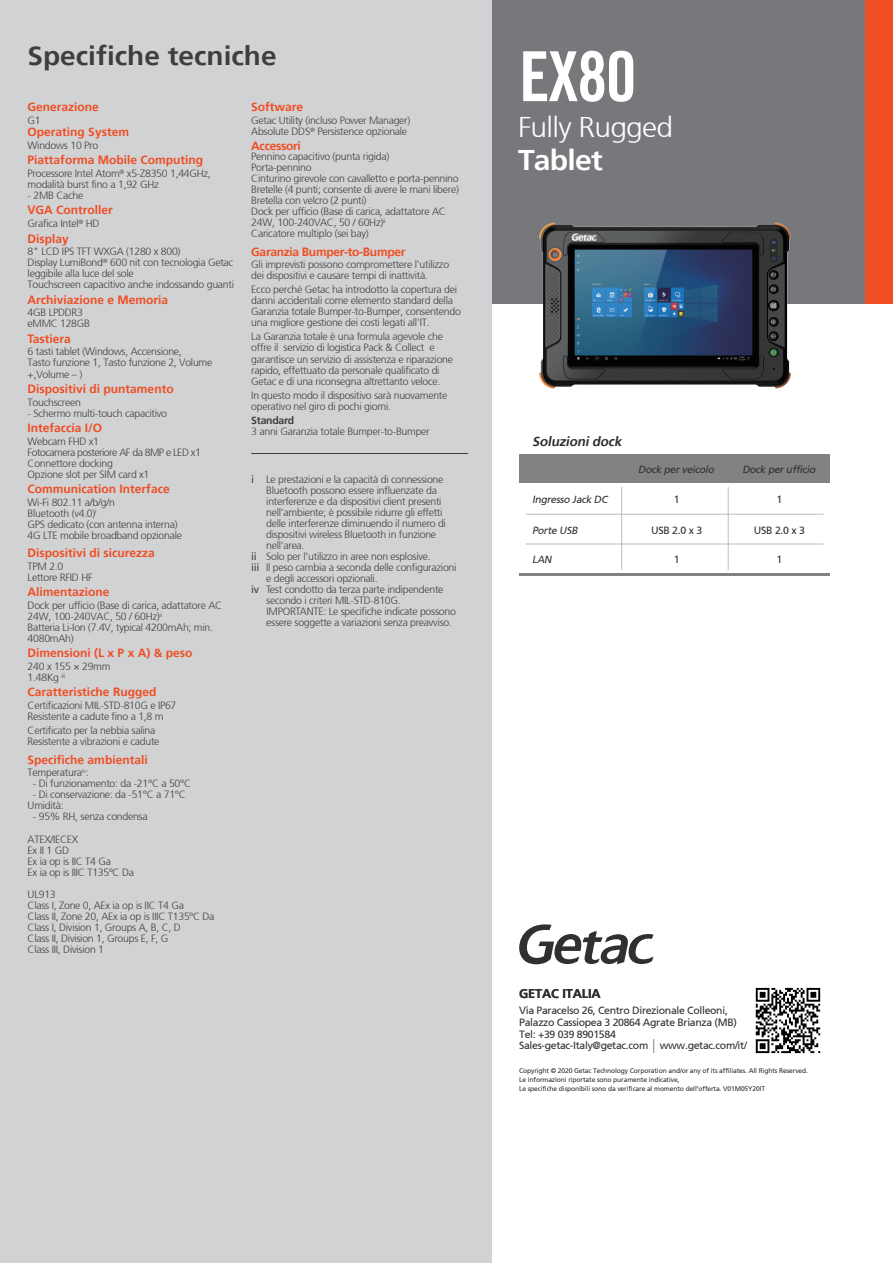
<style>
.page{position:relative;width:893px;height:1263px;background:#fff}
.page>*{position:absolute;margin:0;border:0;box-sizing:border-box;transform-origin:0 0}
.t1{font:700 condensed 69px "Trade Gothic No.20";color:#fff}
.t2{font:300 28.5px "Frutiger 45";letter-spacing:-.025em;color:#fff;scale:1.05 1}
.t3{font:700 28.5px "Frutiger 65";letter-spacing:-.025em;color:#fff;scale:1.05 1}
.t4{font:700 26.55px "Frutiger 65";color:#3e3e3f;scale:1.05 1}
.t5{font:italic 700 13.35px "Frutiger 65";color:#312f30}
.t6{font:700 12.75px "Frutiger 65";letter-spacing:-.01em;color:#312f30}
.t7{font:700 12px "Frutiger 65";color:#f04d22}
.t8{font:700 12px "Frutiger 65";letter-spacing:-.025em;color:#f04d22}
.t9{font:300 10.5px/11.1px "Frutiger 45";letter-spacing:-.025em;color:#3e3e3f}
.t10{font:10.5px/12px "Frutiger 55 Roman";letter-spacing:-.03em;color:#312f30}
.t11{font:700 10.5px "Frutiger 65";letter-spacing:-.025em;color:#3e3e3f}
.t12{font:italic 10.35px "Frutiger 55 Roman";color:#312f30}
.t13{font:6.75px/9px "Frutiger 55 Roman";letter-spacing:-.02em;color:#312f30}
.s1{font-family:"Frutiger 55 Roman";font-weight:400}
.s2{font-size:19.8px}
</style>
<div class="page">
<div style="left:492px;top:0;width:401px;height:303px;background:#76787b"></div>
<div style="left:865px;top:0;width:28px;height:303px;background:#f04d22"></div>
<div style="left:0;top:0;width:492px;height:1263px;background:#d1d2d4"></div>
<div style="left:519px;top:455px;width:311px;height:28px;background:#828284"></div>
<hr style="left:526px;top:514px;width:298px;height:1px;background:#bcbdc0">
<hr style="left:526px;top:544px;width:298px;height:1px;background:#bcbdc0">
<hr style="left:519px;top:574px;width:311px;height:2px;background:#636366">
<hr style="left:728px;top:487px;width:1px;height:83px;background:#bcbdc0">
<hr style="left:621px;top:487px;width:1px;height:83px;background:#bcbdc0">
<svg style="left:519px;top:924px;width:135px;height:40px"></svg>
<img style="left:755px;top:987px;width:66px;height:67px">
<hr style="left:251px;top:453px;width:217px;height:1px;background:#3e3e3f">
<img style="left:492px;top:222px;width:364px;height:167px">
<h3 class="t4" style="left:28px;top:40px;width:239px">Specifiche tecniche</h3>
<p class="t7" style="left:28px;top:100px;width:73px">Generazione</p>
<p class="t9" style="left:28px;top:115px;width:15px">G1</p>
<p class="t7" style="left:28px;top:125px;width:103px">Operating System</p>
<p class="t9" style="left:28px;top:140px;width:72px">Windows 10 Pro</p>
<p class="t7" style="left:28px;top:153px;width:177px">Piattaforma Mobile Computing</p>
<p class="t9" style="left:28px;top:168px;width:185px">Processore Intel Atom<sup>®</sup> x5-Z8350 1,44GHz, modalità burst fino a 1,92 GHz</p>
<p class="t9" style="left:28px;top:190px;width:57px">- 2MB Cache</p>
<p class="t7" style="left:28px;top:203px;width:87px">VGA Controller</p>
<p class="t9" style="left:28px;top:218px;width:73px">Grafica Intel<sup>®</sup> HD</p>
<p class="t7" style="left:28px;top:231px;width:43px">Display</p>
<p class="t9" style="left:28px;top:246px;width:208px">8" LCD IPS TFT WXGA (1280 x 800)<br>Display LumiBond<sup>®</sup> 600 nit con tecnologia Getac leggibile alla luce del sole<br>Touchscreen capacitivo anche indossando guanti</p>
<p class="t7" style="left:28px;top:292px;width:142px">Archiviazione e Memoria</p>
<p class="t9" style="left:28px;top:307px;width:64px">4GB LPDDR3 eMMC 128GB</p>
<p class="t7" style="left:28px;top:331px;width:45px">Tastiera</p>
<p class="t9" style="left:28px;top:346px;width:186px">6 tasti tablet (Windows, Accensione,<br>Tasto funzione 1, Tasto funzione 2, Volume +,Volume – )</p>
<p class="t7" style="left:28px;top:382px;width:148px">Dispositivi di puntamento</p>
<p class="t9" style="left:28px;top:397px;width:55px">Touchscreen</p>
<p class="t9" style="left:28px;top:408px;width:141px">- Schermo multi-touch capacitivo</p>
<p class="t7" style="left:28px;top:421px;width:76px">Intefaccia I/O</p>
<p class="t9" style="left:28px;top:436px;width:175px">Webcam FHD x1<br>Fotocamera posteriore AF da 8MP e LED x1<br>Connettore docking<br>Opzione slot per SIM card x1</p>
<p class="t7" style="left:28px;top:482px;width:144px">Communication Interface</p>
<p class="t9" style="left:28px;top:497px;width:156px">Wi-Fi 802.11 a/b/g/n<br>Bluetooth (v4.0)<sup>i<br></sup>GPS dedicato (con antenna interna)<br>4G LTE mobile broadband opzionale</p>
<p class="t7" style="left:28px;top:546px;width:129px">Dispositivi di sicurezza</p>
<p class="t9" style="left:28px;top:561px;width:67px">TPM 2.0<br>Lettore RFID HF</p>
<p class="t7" style="left:28px;top:585px;width:84px">Alimentazione</p>
<p class="t9" style="left:28px;top:600px;width:196px">Dock per ufficio (Base di carica, adattatore AC 24W, 100-240VAC, 50 / 60Hz)<sup>ii<br></sup>Batteria Li-Ion (7.4V, typical 4200mAh; min.<br>4080mAh)</p>
<p class="t7" style="left:28px;top:646px;width:166px">Dimensioni (L x P x A) &amp; peso</p>
<p class="t9" style="left:28px;top:661px;width:84px">240 x 155 × 29mm<br>1.48Kg <sup>iii</sup></p>
<p class="t7" style="left:28px;top:685px;width:130px">Caratteristiche Rugged</p>
<p class="t9" style="left:28px;top:700px;width:150px">Certificazioni MIL-STD-810G e IP67<br>Resistente a cadute fino a 1,8 m</p>
<p class="t9" style="left:28px;top:725px;width:133px">Certificato per la nebbia salina<br>Resistente a vibrazioni e cadute</p>
<p class="t7" style="left:28px;top:752px;width:122px">Specifiche ambientali</p>
<p class="t9" style="left:28px;top:767px;width:62px">Temperatura<sup>iv</sup>:</p>
<p class="t9" style="left:33px;top:778px;width:160px">- Di funzionamento: da -21°C a 50°C</p>
<p class="t9" style="left:28px;top:789px;width:160px;text-indent:5px">- Di conservazione: da -51°C a 71°C<br>Umidità:</p>
<p class="t9" style="left:28px;top:806px;width:122px;line-height:22px;text-indent:5px">- 95% RH, senza condensa<br>ATEX/IECEX</p>
<p class="t9" style="left:28px;top:844px;width:108px">Ex II 1 GD<br>Ex ia op is IIC T4 Ga<br>Ex ia op is IIIC T135ºC Da</p>
<p class="t9" style="left:28px;top:889px;width:188px">UL913<br>Class I, Zone 0, AEx ia op is IIC T4 Ga<br>Class II, Zone 20, AEx ia op is IIIC T135ºC Da<br>Class I, Division 1, Groups A, B, C, D<br>Class II, Division 1, Groups E, F, G<br>Class III, Division 1</p>
<p class="t7" style="left:251px;top:100px;width:53px">Software</p>
<p class="t9" style="left:251px;top:115px;width:161px">Getac Utility (incluso Power Manager)<br>Absolute DDS<sup>®</sup> Persistence opzionale</p>
<p class="t8" style="left:251px;top:139px;width:51px">Accessori</p>
<p class="t9" style="left:251px;top:151px;width:209px">Pennino capacitivo (punta rigida)<br>Porta-pennino<br>Cinturino girevole con cavalletto e porta-pennino Bretelle (4 punti; consente di avere le mani libere)<br>Bretella con velcro (2 punti)<br>Dock per ufficio (Base di carica, adattatore AC 24W, 100-240VAC, 50 / 60Hz)<sup>ii<br></sup>Caricatore multiplo (sei bay)</p>
<p class="t8" style="left:251px;top:244px;width:156px">Garanzia Bumper-to-Bumper</p>
<p class="t9" style="left:251px;top:259px;width:199px">Gli imprevisti possono compromettere l'utilizzo dei dispositivi e causare tempi di inattività.</p>
<p class="t9" style="left:251px;top:284px;width:211px">Ecco perché Getac ha introdotto la copertura dei danni accidentali come elemento standard della Garanzia totale Bumper-to-Bumper, consentendo una migliore gestione dei costi legati all'IT.</p>
<p class="t9" style="left:251px;top:331px;width:203px">La Garanzia totale è una formula agevole che offre il servizio di logistica Pack &amp; Collect e garantisce un servizio di assistenza e riparazione rapido, effettuato da personale qualificato di Getac e di una riconsegna altrettanto veloce.</p>
<p class="t9" style="left:251px;top:390px;width:198px">In questo modo il dispositivo sarà nuovamente operativo nel giro di pochi giorni.</p>
<p class="t11" style="left:251px;top:414px;width:45px">Standard</p>
<p class="t9" style="left:251px;top:426px;width:180px">3 anni Garanzia totale Bumper-to-Bumper</p>
<p class="t9" style="left:251px;top:474px;width:194px"><span class="s1">i</span> Le prestazioni e la capacità di connessione</p>
<p class="t9" style="left:266px;top:485px;width:172px">Bluetooth possono essere influenzate da</p>
<p class="t9" style="left:266px;top:496px;width:177px">interferenze e da dispositivi client presenti</p>
<p class="t9" style="left:266px;top:507px;width:178px">nell'ambiente; è possibile ridurre gli effetti</p>
<p class="t9" style="left:266px;top:518px;width:181px">delle interferenze diminuendo il numero di</p>
<p class="t9" style="left:266px;top:529px;width:171px">dispositivi wireless Bluetooth in funzione</p>
<p class="t9" style="left:266px;top:540px;width:40px">nell'area.</p>
<p class="t9" style="left:251px;top:551px;width:181px"><span class="s1">ii</span> Solo per l'utilizzo in aree non esplosive.</p>
<p class="t9" style="left:251px;top:562px;width:207px"><span class="s1">iii</span> Il peso cambia a seconda delle configurazioni</p>
<p class="t9" style="left:266px;top:573px;width:113px">e degli accessori opzionali.</p>
<p class="t9" style="left:251px;top:584px;width:194px"><span class="s1">iv</span> Test condotto da terza parte indipendente</p>
<p class="t9" style="left:266px;top:595px;width:136px">secondo i criteri MIL-STD-810G.</p>
<p class="t9" style="left:267px;top:606px;width:191px">IMPORTANTE: Le specifiche indicate possono</p>
<p class="t9" style="left:266px;top:617px;width:187px">essere soggette a variazioni senza preavviso.</p>
<h1 class="t1" style="left:519px;top:35px;width:119px">EX80</h1>
<h2 class="t2" style="left:518px;top:111px;width:149px">Fully Rugged</h2>
<h2 class="t3" style="left:518px;top:143px;width:82px">Tablet</h2>
<p class="t5" style="left:532px;top:434px;width:93px">Soluzionidock</p>
<p class="t12" style="left:532px;top:494px;width:79px">Ingresso Jack DC</p>
<p class="t12" style="left:532px;top:524px;width:49px">Porte USB</p>
<p class="t12" style="left:532px;top:553px;width:23px">LAN</p>
<p class="t12" style="left:638px;top:463px;width:80px">Dock perveicolo</p>
<p class="t12" style="left:742px;top:463px;width:77px">Dock perufficio</p>
<p class="t10" style="left:674px;top:494px;width:7px">1</p>
<p class="t10" style="left:651px;top:524px;width:53px">USB 2.0 x 3</p>
<p class="t10" style="left:674px;top:553px;width:7px">1</p>
<p class="t10" style="left:776px;top:494px;width:7px">1</p>
<p class="t10" style="left:754px;top:524px;width:53px">USB 2.0 x 3</p>
<p class="t10" style="left:776px;top:553px;width:7px">1</p>
<p class="t6" style="left:519px;top:986px;width:83px">GETAC ITALIA</p>
<p class="t10" style="left:519px;top:1004px;width:219px">Via Paracelso 26, Centro Direzionale Colleoni,<br>Palazzo Cassiopea 3 20864 Agrate Brianza (MB)<br>Tel: +39 039 8901584</p>
<p class="t10" style="left:519px;top:1039px;width:229px">Sales-getac-Italy@getac.com <span class="s2">I</span> www.getac.com/it/</p>
<p class="t13" style="left:519px;top:1066px;width:290px">Copyright © 2020 Getac Technology Corporation and/or any of its affiliates. All Rights Reserved.<br>Le informazioni riportate sono puramente indicative,<br>Le specifiche disponibili sono da verificare al momento dell’offerta. V01M05Y20IT</p>
</div>
